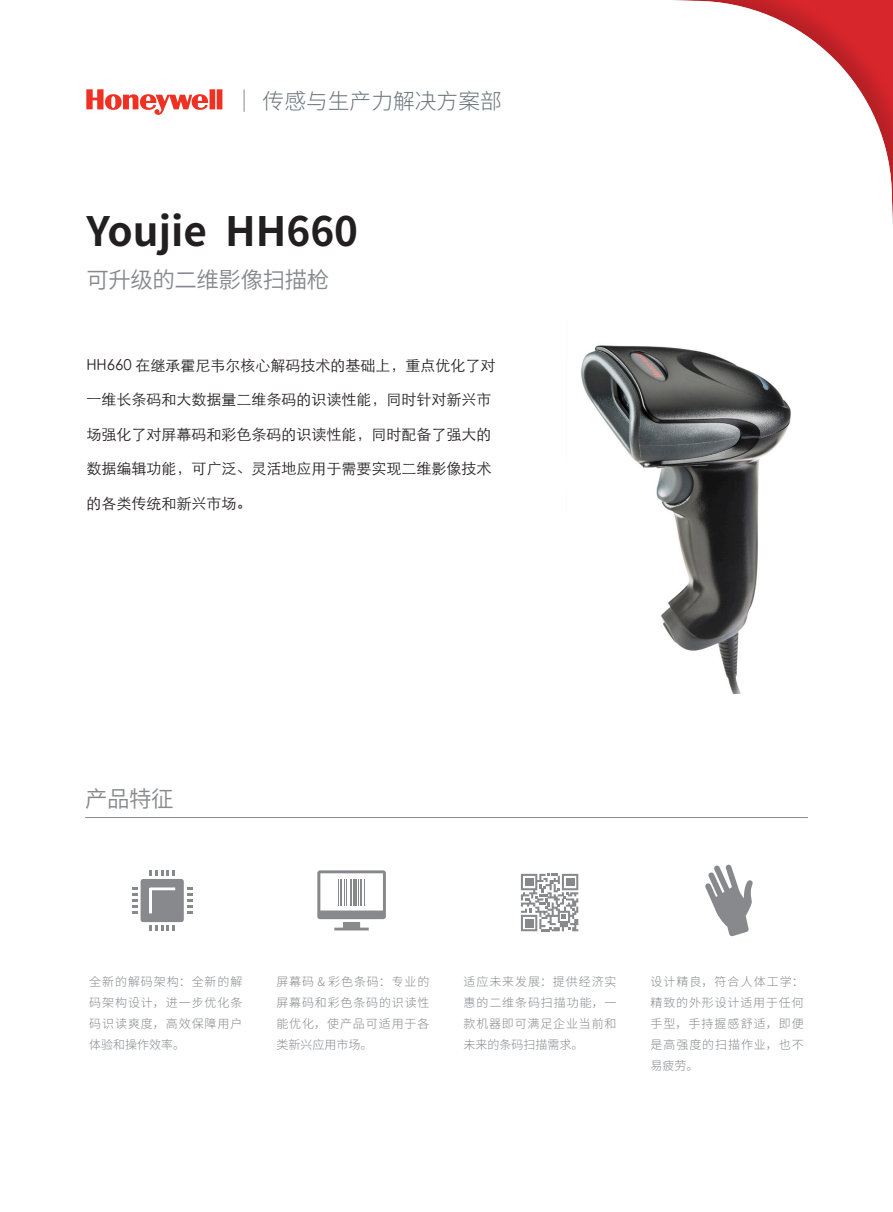
<style>
.page{position:relative;width:893px;height:1212px;background:#fff}
.page>*{position:absolute;margin:0;border:0;box-sizing:border-box;transform-origin:0 0}
.Product_Name_-_Front{font:700 40.5px "Source Han Sans CN";color:#231f20}
.Product_Name_-_Front-2{font:22.5px "Source Han Sans CN";letter-spacing:-.02em;color:#87898c}
.t1{font:300 21.75px "Source Han Sans CN";color:#687379}
.Overview_Body{font:15px "ST Xihei";color:#231f20}
.t2{font:300 12px/21px "Source Han Sans CN";letter-spacing:.075em;color:#87898c;text-align:justify}
</style>
<div class="page">
<img style="left:661px;top:586px;width:95px;height:107px">
<svg style="left:581px;top:0;width:312px;height:586px"></svg>
<svg style="left:86px;top:89px;width:136px;height:26px"></svg>
<svg style="left:244px;top:89px;width:1px;height:23px"></svg>
<hr style="left:85px;top:817px;width:723px;height:1px;background:#87898c">
<svg style="left:705px;top:864px;width:48px;height:72px"></svg>
<svg style="left:317px;top:870px;width:69px;height:60px"></svg>
<svg style="left:132px;top:870px;width:60px;height:61px"></svg>
<svg style="left:521px;top:874px;width:57px;height:57px"></svg>
<p class="t1" style="left:263px;top:88px;width:241px">传感与生产力解决方案部</p>
<p class="Product_Name_-_Front" style="left:86px;top:208px;width:273px">Youjie HH660</p>
<p class="Product_Name_-_Front-2" style="left:86px;top:267px;width:244px">可升级的二维影像扫描枪</p>
<p class="Overview_Body" style="left:86px;top:354px;width:411px">HH660 在继承霍尼韦尔核心解码技术的基础上，重点优化了对</p>
<p class="Overview_Body" style="left:86px;top:388px;width:407px">一维长条码和大数据量二维条码的识读性能，同时针对新兴市</p>
<p class="Overview_Body" style="left:86px;top:423px;width:407px">场强化了对屏幕码和彩色条码的识读性能，同时配备了强大的</p>
<p class="Overview_Body" style="left:86px;top:457px;width:407px">数据编辑功能，可广泛、灵活地应用于需要实现二维影像技术</p>
<p class="Overview_Body" style="left:86px;top:492px;width:167px">的各类传统和新兴市场。</p>
<p class="Product_Name_-_Front-2" style="left:85px;top:785px;width:90px">产品特征</p>
<p class="t2" style="left:89px;top:971px;width:155px">全新的解码架构：全新的解码架构设计，进一步优化条码识读爽度，高效保障用户体验和操作效率。</p>
<p class="t2" style="left:276px;top:971px;width:155px">屏幕码 &amp; 彩色条码：专业的屏幕码和彩色条码的识读性能优化，使产品可适用于各类新兴应用市场。</p>
<p class="t2" style="left:463px;top:971px;width:155px">适应未来发展：提供经济实惠的二维条码扫描功能，一款机器即可满足企业当前和未来的条码扫描需求。</p>
<p class="t2" style="left:651px;top:971px;width:155px">设计精良，符合人体工学：精致的外形设计适用于任何手型，手持握感舒适，即便是高强度的扫描作业，也不易疲劳。</p>
</div>
